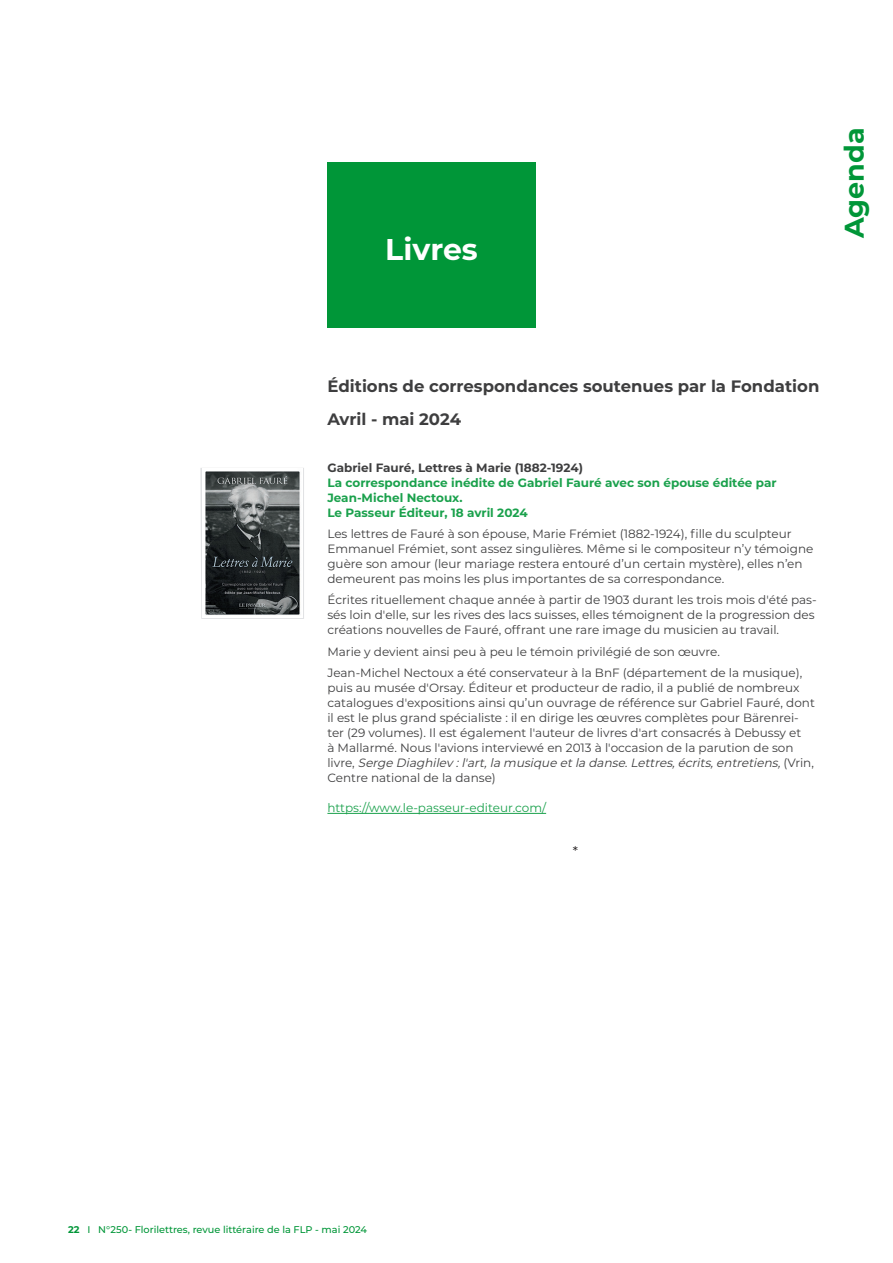
<style>
.page{position:relative;width:893px;height:1263px;background:#fff}
.page>*{position:absolute;margin:0;border:0;box-sizing:border-box;transform-origin:0 0}
.TITRE2_agenda{font:700 30px "Montserrat";color:#fff}
.PAGE_EN_COURS_rubriq{font:700 27px "Montserrat";color:#009638}
.TITRE3_agenda{font:700 16.5px/33px "Montserrat";color:#3e3e3f}
.EXTRAITS_CHOISIS_tex{font:13.5px "Montserrat";color:#231f20}
.EXTRAITS_CHOISIS_tex-2{font:12px/15px "Montserrat";color:#3e3e3f}
.EXTRAITS_CHOISIS_tex-3{font:700 12px/15px "Montserrat";color:#1aa14c}
.EXTRAITS_CHOISIS_tex-4{font:12px "Montserrat";color:#1aa14c}
.t1{font:500 9.75px "Montserrat";color:#009638}
.s1{color:#3e3e3f}
.s2{font-style:italic}
.s3{font-weight:700}
</style>
<div class="page">
<hr style="left:327px;top:813px;width:219px;height:1px;background:#1aa14c">
<div style="left:327px;top:162px;width:209px;height:166px;background:#009638"></div>
<svg style="left:200px;top:468px;width:104px;height:151px"></svg>
<img style="left:202px;top:469px;width:100px;height:149px">
<p class="TITRE2_agenda" style="left:385px;top:227px;width:94px">Livres</p>
<p class="PAGE_EN_COURS_rubriq" style="left:835px;top:238px;width:112px;rotate:-90deg">Agenda</p>
<p class="TITRE3_agenda" style="left:327px;top:368px;width:493px">Éditions de correspondances soutenues par la Fondation<br>Avril - mai 2024</p>
<p class="EXTRAITS_CHOISIS_tex-3" style="left:327px;top:459px;width:451px"><span class="s1">Gabriel Fauré, Lettres à Marie (1882-1924)<br></span>La correspondance inédite de Gabriel Fauré avec son épouse éditée par Jean-Michel Nectoux.<br>Le Passeur Éditeur, 18 avril 2024</p>
<p class="EXTRAITS_CHOISIS_tex-2" style="left:327px;top:526px;width:487px">Les lettres de Fauré à son épouse, Marie Frémiet (1882-1924), fille du sculpteur Emmanuel Frémiet, sont assez singulières. Même si le compositeur n’y témoigne guère son amour (leur mariage restera entouré d’un certain mystère), elles n’en demeurent pas moins les plus importantes de sa correspondance.</p>
<p class="EXTRAITS_CHOISIS_tex-2" style="left:327px;top:592px;width:491px">Écrites rituellement chaque année à partir de 1903 durant les trois mois d'été pas&shy;sés loin d'elle, sur les rives des lacs suisses, elles témoignent de la progression des créations nouvelles de Fauré, offrant une rare image du musicien au travail.</p>
<p class="EXTRAITS_CHOISIS_tex-2" style="left:327px;top:644px;width:394px">Marie y devient ainsi peu à peu le témoin privilégié de son œuvre.</p>
<p class="EXTRAITS_CHOISIS_tex-2" style="left:327px;top:665px;width:489px">Jean-Michel Nectoux a été conservateur à la BnF (département de la musique), puis au musée d'Orsay. Éditeur et producteur de radio, il a publié de nombreux catalogues d'expositions ainsi qu’un ouvrage de référence sur Gabriel Fauré, dont il est le plus grand spécialiste : il en dirige les œuvres complètes pour Bärenrei&shy;ter (29 volumes). Il est également l'auteur de livres d'art consacrés à Debussy et<br>à Mallarmé. Nous l'avions interviewé en 2013 à l'occasion de la parution de son<br>l i v r e , <span class="s2">Serge Diaghilev :l'art,la musique etla danse.Lettres,écrits,entretiens,</span>( V r i n , Centre national de la danse)</p>
<p class="EXTRAITS_CHOISIS_tex-4" style="left:327px;top:800px;width:220px">https://www.le-passeur-editeur.com/</p>
<p class="EXTRAITS_CHOISIS_tex" style="left:573px;top:842px;width:7px">*</p>
<p class="t1" style="left:68px;top:1223px;width:301px"><span class="s3">22</span> I N°250- Florilettres, revue littéraire de la FLP - mai 2024</p>
</div>
